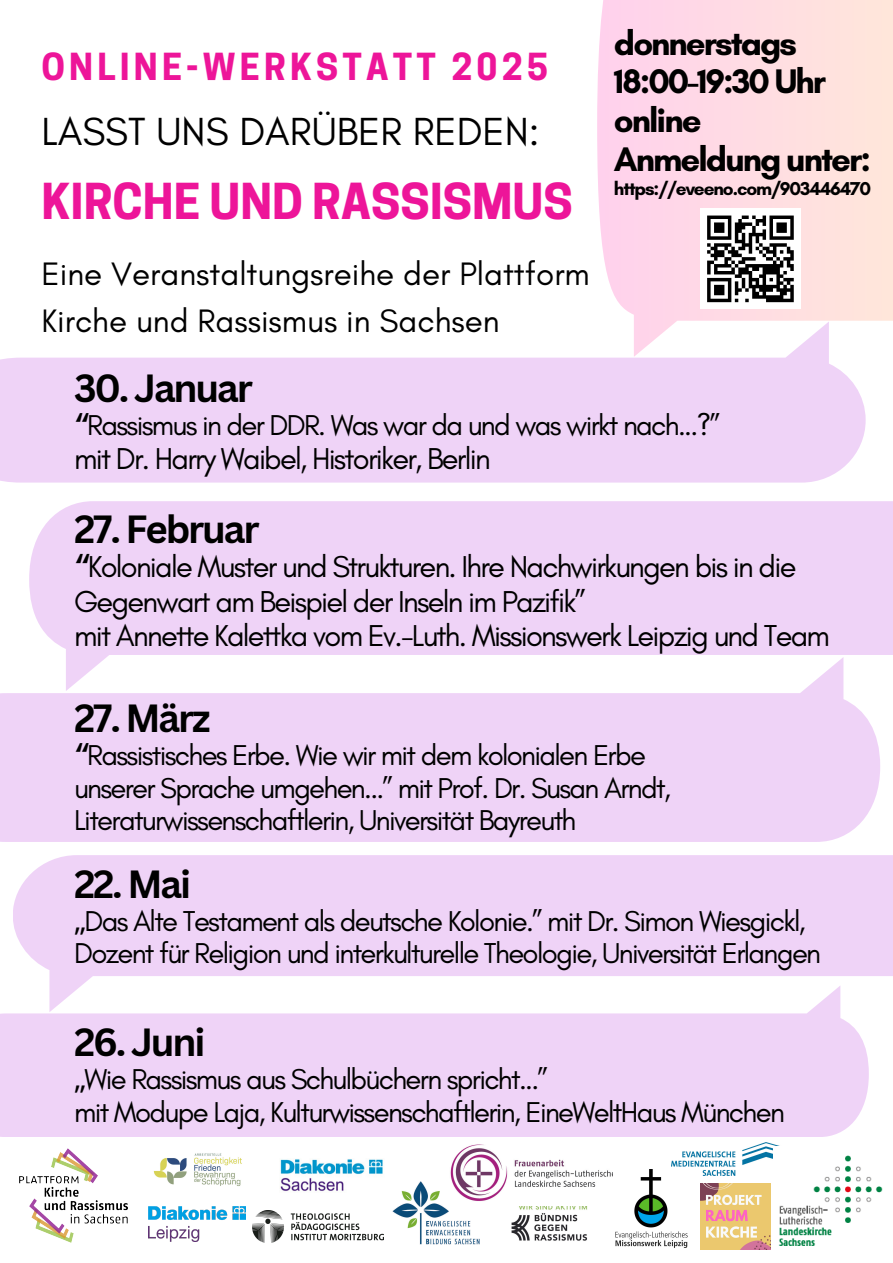
<style>
.page{position:relative;width:893px;height:1263px;background:#fff}
.page>*{position:absolute;margin:0;border:0;box-sizing:border-box;transform-origin:0 0}
.t1{font:700 46.5px "Cooper Hewitt";color:#ed1599}
.t2{font:39.9px "Glacial Indifference";color:#000}
.t3{font:700 38.25px "Canva Sans";letter-spacing:-.055em;color:#000}
.t4{font:700 35.03px "Cooper Hewitt";letter-spacing:.12em;color:#ed1599}
.t5{font:700 34.72px "Glacial Indifference";letter-spacing:-.055em;color:#000}
.t6{font:33.08px/47.2px "Glacial Indifference";color:#000}
.t7{font:30.75px/34.3px "Glacial Indifference";letter-spacing:-.055em;color:#000}
.t8{font:29.25px/32.6px "Glacial Indifference";letter-spacing:-.055em;color:#000}
.t9{font:700 18.98px "Glacial Indifference";letter-spacing:-.055em;color:#000}
.s1{font-weight:700}
.s2{font-family:"Noto Sans"}
</style>
<div class="page">
<div style="left:0;top:358px;width:865px;height:125px;background:#efd3f7"></div>
<div style="left:29px;top:501px;width:864px;height:154px;background:#efd3f7"></div>
<div style="left:0;top:693px;width:880px;height:149px;background:#efd3f7"></div>
<div style="left:13px;top:855px;width:880px;height:121px;background:#efd3f7"></div>
<div style="left:597px;top:0;width:296px;height:321px;background:#ffdce4"></div>
<img style="left:511px;top:1206px;width:77px;height:35px">
<img style="left:700px;top:1183px;width:71px;height:66px">
<img style="left:392px;top:1181px;width:88px;height:64px">
<img style="left:671px;top:1143px;width:109px;height:32px">
<img style="left:448px;top:1144px;width:165px;height:61px">
<img style="left:615px;top:1167px;width:73px;height:81px">
<img style="left:148px;top:1206px;width:97px;height:35px">
<img style="left:280px;top:1159px;width:103px;height:32px">
<div style="left:0;top:1013px;width:869px;height:124px;background:#efd3f7"></div>
<div style="left:700px;top:209px;width:100px;height:100px;background:#fff"></div>
<svg style="left:707px;top:216px;width:87px;height:86px"></svg>
<hr style="left:766px;top:299px;width:28px;height:3px;background:#000">
<img style="left:773px;top:1146px;width:110px;height:100px">
<img style="left:253px;top:1211px;width:131px;height:31px">
<img style="left:19px;top:1148px;width:108px;height:94px">
<img style="left:153px;top:1153px;width:89px;height:33px">
<p class="t4" style="left:41px;top:53px;width:508px">ONLINE-WERKSTATT 2025</p>
<p class="t2" style="left:41px;top:107px;width:499px">LASST UNS DARÜBER REDEN:</p>
<p class="t1" style="left:41px;top:184px;width:533px">KIRCHE UND RASSISMUS</p>
<p class="t6" style="left:41px;top:250px;width:550px">Eine Veranstaltungsreihe der Plattform<br>Kirche und Rassismus in Sachsen</p>
<p class="t5" style="left:614px;top:22px;width:185px">donnerstags</p>
<p class="t5" style="left:614px;top:60px;width:213px">18:00-19:30 Uhr</p>
<h3 class="t5" style="left:614px;top:99px;width:89px">online</h3>
<h2 class="t5" style="left:614px;top:138px;width:258px">Anmeldung unter:</h2>
<h1 class="t9" style="left:614px;top:177px;width:259px">https://eveeno.com/903446470</h1>
<p class="t3" style="left:74px;top:361px;width:180px">30. Januar</p>
<p class="t8" style="left:74px;top:409px;width:647px"><span class="s1">“</span>Rassismus in der DDR. Was war da und was wirkt nach...?”</p>
<p class="t7" style="left:74px;top:441px;width:418px">mit Dr. Harry Waibel, Historiker, Berlin</p>
<p class="t3" style="left:74px;top:502px;width:187px">27. Februar</p>
<p class="t7" style="left:74px;top:549px;width:757px"><span class="s1">“</span>Koloniale Muster und Strukturen. Ihre Nachwirkungen bis in die<br>Gegenwart am Beispiel der Inseln im Pazifik”<br>mit Annette Kalettka vom Ev.-Luth. Missionswerk Leipzig und Team</p>
<p class="t3" style="left:74px;top:691px;width:138px">27. März</p>
<p class="t8" style="left:74px;top:739px;width:598px"><span class="s1">“</span>Rassistisches Erbe. Wie wir mit dem kolonialen Erbe unserer Sprache umgehen...” mit Prof. Dr. Susan Arndt,<br>Literaturwissenschaftlerin, Universität Bayreuth</p>
<p class="t3" style="left:74px;top:857px;width:119px">22. Mai</p>
<p class="t8" style="left:74px;top:904px;width:748px"><span class="s2">„</span>Das Alte Testament als deutsche Kolonie.” mit Dr. Simon Wiesgickl,<br>Dozent für Religion und interkulturelle Theologie, Universität Erlangen</p>
<p class="t3" style="left:74px;top:1015px;width:133px">26. Juni</p>
<p class="t8" style="left:74px;top:1063px;width:712px"><span class="s2">„</span>Wie Rassismus aus Schulbüchern spricht...”<br>mit Modupe Laja, Kulturwissenschaftlerin, EineWeltHaus München</p>
</div>
